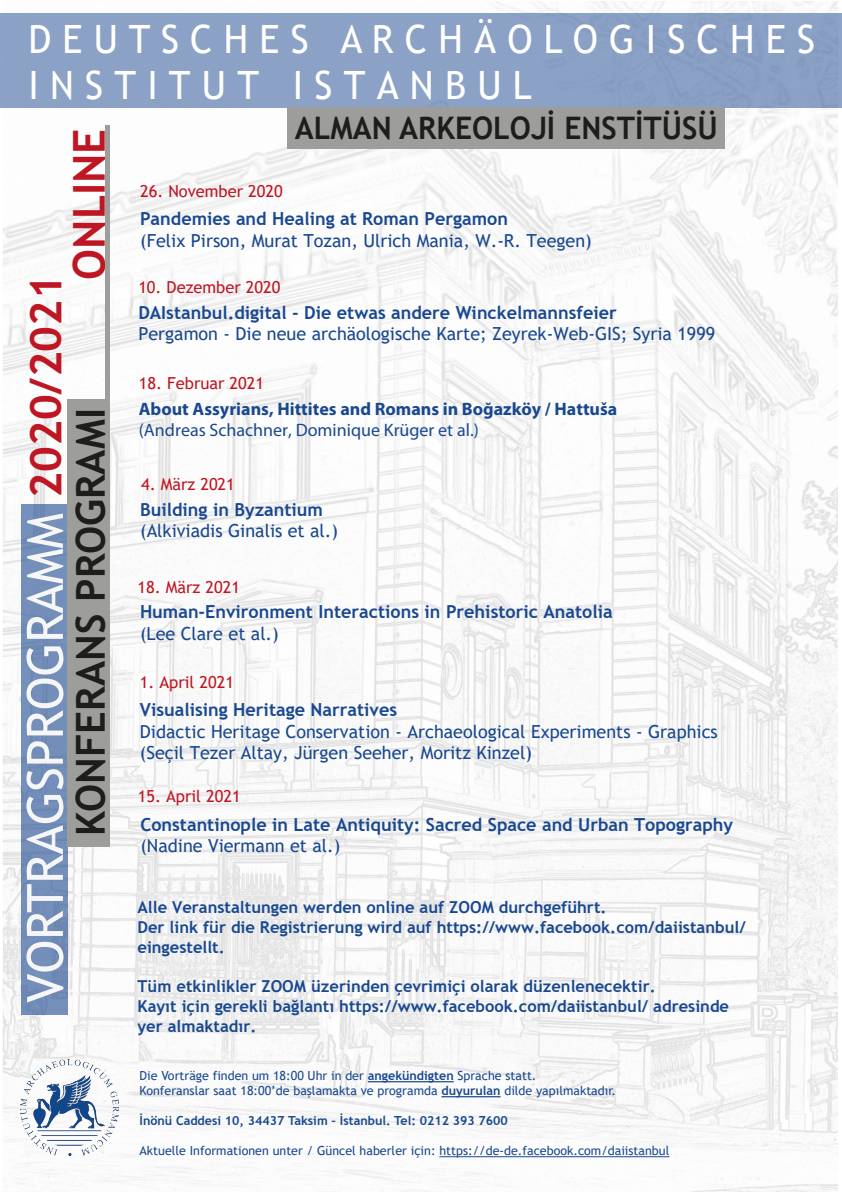
<style>
.page{position:relative;width:842px;height:1192px;background:#fff}
.page>*{position:absolute;margin:0;border:0;box-sizing:border-box;transform-origin:0 0}
.t1{font:50px "Trebuchet MS";color:#f6f6f6}
.t2{font:700 44px "Trebuchet MS";color:#be1622}
.t3{font:700 40px "Trebuchet MS";color:#1d1d1b}
.t4{font:39px/45.8px "Trebuchet MS";color:#fff;scale:.96 1}
.t5{font:700 31.05px "Trebuchet MS";color:#1d1d1b}
.t6{font:18px/21.6px "Trebuchet MS";color:#194890}
.t7{font:700 18px "Trebuchet MS";color:#194890}
.t8{font:700 18px "Myriad Pro";color:#194890}
.t9{font:18px "Myriad Pro";color:#194890}
.t10{font:16.5px "Trebuchet MS";color:#be1622}
.t11{font:700 16.45px/19.7px "Trebuchet MS";color:#194890}
.t12{font:12.5px/15px "Trebuchet MS";color:#194890}
.t13{font:700 12.5px "Trebuchet MS";color:#194890}
.s1{font-weight:700}
</style>
<div class="page">
<img style="left:3px;top:1px;width:835px;height:1191px">
<hr style="left:368px;top:1081px;width:86px;height:1px;background:#194890">
<hr style="left:441px;top:1096px;width:60px;height:1px;background:#194890">
<hr style="left:439px;top:1156px;width:230px;height:1px;background:#194890">
<div style="left:0;top:13px;width:842px;height:95px;background:#8ba2c6"></div>
<div style="left:287px;top:108px;width:437px;height:41px;background:#9d9d9c"></div>
<div style="left:21px;top:504px;width:46px;height:510px;background:#738eba"></div>
<div style="left:67px;top:399px;width:42px;height:447px;background:#9d9d9c"></div>
<img style="left:21px;top:1059px;width:97px;height:96px">
<hr style="left:105px;top:126px;width:4px;height:273px;background:#9d9d9c">
<h3 class="t4" style="left:28px;top:16px;width:821px">D E U T S C H E S A R C H Ä O L O G I S C H E S<br>I N S T I T U T I S T A N B U L</h3>
<h3 class="t5" style="left:295px;top:109px;width:424px">ALMAN ARKEOLOJİ ENSTİTÜSÜ</h3>
<h2 class="t2" style="left:62px;top:280px;width:153px;rotate:-90deg">ONLINE</h2>
<p class="t10" style="left:140px;top:180px;width:144px">26. November 2020</p>
<p class="t7" style="left:140px;top:207px;width:369px">Pandemies and Healing at Roman Pergamon</p>
<p class="t6" style="left:140px;top:229px;width:453px">(Felix Pirson, Murat Tozan, Ulrich Mania, W.-R. Teegen)</p>
<h2 class="t2" style="left:18px;top:498px;width:225px;rotate:-90deg">2020/2021</h2>
<h1 class="t1" style="left:14px;top:1003px;width:491px;rotate:-90deg">VORTRAGSPROGRAMM</h1>
<h3 class="t3" style="left:66px;top:836px;width:430px;rotate:-90deg">KONFERANS PROGRAMI</h3>
<p class="t10" style="left:138px;top:277px;width:144px">10. Dezember 2020</p>
<p class="t7" style="left:138px;top:301px;width:480px">DAIstanbul.digital - Die etwas andere Winckelmannsfeier</p>
<p class="t6" style="left:138px;top:323px;width:578px">Pergamon - Die neue archäologische Karte; Zeyrek-Web-GIS; Syria 1999</p>
<p class="t10" style="left:139px;top:373px;width:127px">18. Februar 2021</p>
<p class="t8" style="left:139px;top:397px;width:480px">About Assyrians, Hittites and Romans in Boğazköy / Hattuša</p>
<p class="t9" style="left:139px;top:419px;width:341px">(Andreas Schachner, Dominique Krüger et al.)</p>
<p class="t10" style="left:141px;top:474px;width:95px">4. März 2021</p>
<p class="t7" style="left:140px;top:498px;width:184px">Building in Byzantium</p>
<p class="t6" style="left:140px;top:520px;width:200px">(Alkiviadis Ginalis et al.)</p>
<p class="t10" style="left:138px;top:577px;width:104px">18. März 2021</p>
<p class="t7" style="left:140px;top:601px;width:474px">Human-Environment Interactions in Prehistoric Anatolia</p>
<p class="t6" style="left:140px;top:623px;width:140px">(Lee Clare et al.)</p>
<p class="t10" style="left:140px;top:672px;width:96px">1. April 2021</p>
<p class="t7" style="left:140px;top:698px;width:259px">Visualising Heritage Narratives</p>
<p class="t6" style="left:140px;top:720px;width:580px">Didactic Heritage Conservation - Archaeological Experiments - Graphics (Seçil Tezer Altay, Jürgen Seeher, Moritz Kinzel)</p>
<p class="t10" style="left:138px;top:786px;width:104px">15. April 2021</p>
<p class="t7" style="left:140px;top:813px;width:594px">Constantinople in Late Antiquity: Sacred Space and Urban Topography</p>
<p class="t6" style="left:140px;top:835px;width:202px">(Nadine Viermann et al.)</p>
<p class="t11" style="left:138px;top:898px;width:610px">Alle Veranstaltungen werden online auf ZOOM durchgeführt.<br>Der link für die Registrierung wird auf https://www.facebook.com/daiistanbul/ eingestellt.</p>
<p class="t11" style="left:138px;top:977px;width:593px">Tüm etkinlikler ZOOM üzerinden çevrimiçi olarak düzenlenecektir.<br>Kayıt için gerekli bağlantı https://www.facebook.com/daiistanbul/ adresinde yer almaktadır.</p>
<p class="t12" style="left:140px;top:1068px;width:478px">Die Vorträge finden um 18:00 Uhr in der <span class="s1">angekündigten</span> Sprache statt.<br>Konferanslar saat 18:00’de başlamakta ve programda <span class="s1">duyurulan</span> dilde yapılmaktadır.</p>
<p class="t13" style="left:140px;top:1113px;width:370px">İnönü Caddesi 10, 34437 Taksim – İstanbul. Tel: 0212 393 7600</p>
<p class="t12" style="left:140px;top:1143px;width:531px">Aktuelle Informationen unter / Güncel haberler için: https://de-de.facebook.com/daiistanbul</p>
</div>
